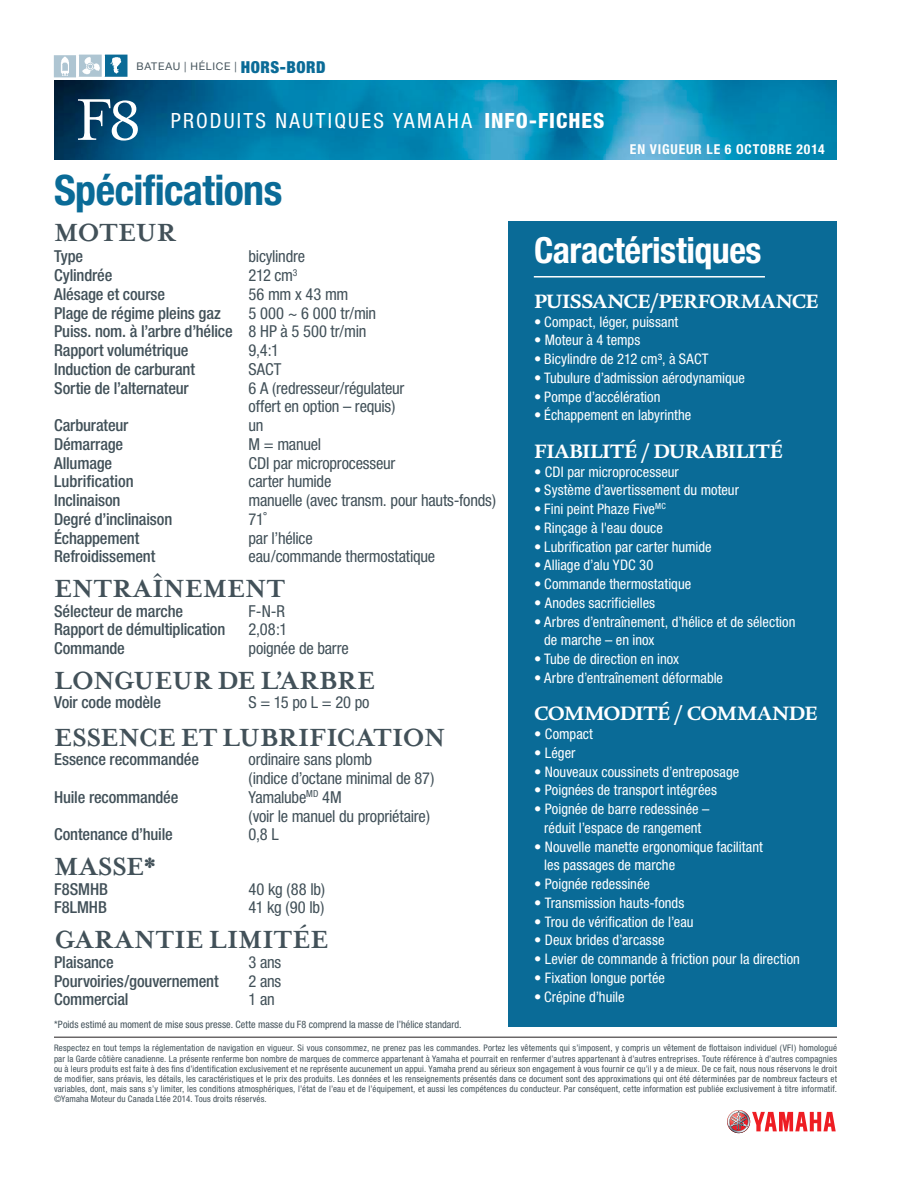
<style>
.page{position:relative;width:918px;height:1188px;background:#fff}
.page>*{position:absolute;margin:0;border:0;box-sizing:border-box;transform-origin:0 0}
.t1{font:67.65px "Mrs Eaves Roman";color:#fff}
.t2{font:700 condensed 42px "Helvetica Neue";letter-spacing:-.015em;color:#0a6b97}
.t3{font:700 condensed 36px "Helvetica Neue";letter-spacing:-.015em;color:#fff}
.t4{font:700 28.5px "Mrs Eaves";color:#425159}
.t5{font:700 21px "Legacy Serif";letter-spacing:-.02em;color:#fff}
.t6{font:condensed 21px "Helvetica Neue";letter-spacing:.11em;color:#fff}
.t7{font:500 condensed 16.5px "Helvetica Neue";letter-spacing:-.01em;color:#425159}
.t8{font:condensed 16.5px "Helvetica Neue";letter-spacing:-.015em;color:#425159}
.t9{font:condensed 16.5px "Helvetica Neue";letter-spacing:.01em;color:#425159}
.t10{font:condensed 16.5px "Helvetica Neue";letter-spacing:.115em;color:#425159}
.t11{font:condensed 14.55px/18.8px "Helvetica Neue";color:#fff}
.t12{font:700 condensed 13.65px "Helvetica Neue";letter-spacing:.06em;color:#fff}
.t13{font:10.5px "Helvetica Neue";letter-spacing:.065em;color:#425159}
.t14{font:condensed 10.2px "Helvetica Neue";letter-spacing:.005em;color:#425159}
.t15{font:condensed 9px/10.2px "Helvetica Neue";letter-spacing:.02em;color:#425159;text-align:justify}
.s1{font-weight:900;font-stretch:condensed;font-size:16.5px;color:#0a6b97}
.s2{font-weight:800}
.s3{font-family:"Legacy Serif";font-size:61.2px}
.s4{font-weight:400}
</style>
<div class="page">
<div style="left:509px;top:221px;width:328px;height:806px;background:#0a6b97"></div>
<img style="left:54px;top:80px;width:783px;height:80px">
<img style="left:53px;top:54px;width:49px;height:24px">
<img style="left:104px;top:54px;width:24px;height:23px">
<hr style="left:534px;top:276px;width:231px;height:2px;background:#fff">
<hr style="left:54px;top:1037px;width:783px;height:1px;background:#231f20">
<svg style="left:727px;top:1110px;width:109px;height:23px"></svg>
<p class="t13" style="left:137px;top:60px;width:190px">BATEAU | HÉLICE | <span class="s1">HORS-BORD</span></p>
<p class="t6" style="left:171px;top:109px;width:435px">PRODUITS NAUTIQUES YAMAHA <span class="s2">INFO-FICHES</span></p>
<p class="t1" style="left:75px;top:83px;width:67px">F<span class="s3">8</span></p>
<p class="t2" style="left:54px;top:165px;width:230px">Spécifications</p>
<p class="t12" style="left:630px;top:141px;width:196px">EN VIGUEUR LE 6 OCTOBRE 2014</p>
<p class="t4" style="left:54px;top:216px;width:124px">MOTEUR</p>
<p class="t7" style="left:54px;top:247px;width:31px">Type</p>
<p class="t8" style="left:249px;top:247px;width:58px">bicylindre</p>
<p class="t7" style="left:54px;top:265px;width:60px">Cylindrée</p>
<p class="t8" style="left:249px;top:266px;width:50px">212 cm<sup>3</sup></p>
<p class="t7" style="left:54px;top:284px;width:112px">Alésage et course</p>
<p class="t10" style="left:249px;top:284px;width:101px">56mmx43mm</p>
<p class="t7" style="left:54px;top:303px;width:168px">Plage de régime pleins gaz</p>
<p class="t9" style="left:249px;top:303px;width:129px">5 000 ~ 6 000 tr/min</p>
<p class="t7" style="left:54px;top:322px;width:314px">Puiss. nom. à l’arbre d’hélice <span class="s4">8 HP à 5 500 tr/min</span></p>
<p class="t7" style="left:54px;top:340px;width:136px">Rapport volumétrique</p>
<p class="t8" style="left:249px;top:341px;width:32px">9,4:1</p>
<p class="t7" style="left:54px;top:359px;width:142px">Induction de carburant</p>
<p class="t8" style="left:249px;top:359px;width:34px">SACT</p>
<p class="t7" style="left:54px;top:378px;width:136px">Sortie de l’alternateur</p>
<p class="t8" style="left:249px;top:378px;width:157px">6 A (redresseur/régulateur</p>
<p class="t8" style="left:249px;top:397px;width:149px">offert en option – requis)</p>
<p class="t7" style="left:54px;top:415px;width:76px">Carburateur</p>
<p class="t8" style="left:249px;top:416px;width:16px">un</p>
<p class="t7" style="left:54px;top:434px;width:71px">Démarrage</p>
<p class="t8" style="left:249px;top:434px;width:74px">M = manuel</p>
<p class="t7" style="left:54px;top:453px;width:59px">Allumage</p>
<p class="t8" style="left:249px;top:453px;width:148px">CDI par microprocesseur</p>
<p class="t7" style="left:54px;top:472px;width:81px">Lubrification</p>
<p class="t8" style="left:249px;top:472px;width:84px">carter humide</p>
<p class="t7" style="left:54px;top:490px;width:68px">Inclinaison</p>
<p class="t8" style="left:249px;top:491px;width:249px">manuelle (avec transm. pour hauts-fonds)</p>
<p class="t7" style="left:54px;top:509px;width:120px">Degré d’inclinaison</p>
<p class="t8" style="left:249px;top:509px;width:20px">71˚</p>
<p class="t7" style="left:54px;top:528px;width:87px">Échappement</p>
<p class="t8" style="left:249px;top:528px;width:66px">par l’hélice</p>
<p class="t7" style="left:54px;top:547px;width:103px">Refroidissement</p>
<p class="t8" style="left:249px;top:547px;width:188px">eau/commande thermostatique</p>
<p class="t4" style="left:54px;top:572px;width:232px">ENTRAÎNEMENT</p>
<p class="t7" style="left:54px;top:601px;width:130px">Sélecteur de marche</p>
<p class="t8" style="left:249px;top:601px;width:38px">F-N-R</p>
<p class="t7" style="left:54px;top:620px;width:173px">Rapport de démultiplication</p>
<p class="t8" style="left:249px;top:620px;width:40px">2,08:1</p>
<p class="t7" style="left:54px;top:638px;width:72px">Commande</p>
<p class="t8" style="left:249px;top:639px;width:102px">poignée de barre</p>
<p class="t4" style="left:54px;top:664px;width:323px">LONGUEUR DE L’ARBRE</p>
<p class="t7" style="left:54px;top:693px;width:108px">Voir code modèle</p>
<p class="t8" style="left:249px;top:693px;width:123px">S=15poL=20po</p>
<p class="t4" style="left:54px;top:721px;width:393px">ESSENCE ET LUBRIFICATION</p>
<p class="t7" style="left:54px;top:750px;width:146px">Essence recommandée</p>
<p class="t8" style="left:249px;top:750px;width:125px">ordinaire sans plomb</p>
<p class="t8" style="left:249px;top:769px;width:187px">(indice d’octane minimal de 87)</p>
<p class="t7" style="left:54px;top:787px;width:126px">Huile recommandée</p>
<p class="t8" style="left:249px;top:788px;width:95px">Yamalube<sup>MD</sup> 4M</p>
<p class="t8" style="left:249px;top:806px;width:183px">(voir le manuel du propriétaire)</p>
<p class="t7" style="left:54px;top:825px;width:120px">Contenance d’huile</p>
<p class="t8" style="left:249px;top:825px;width:32px">0,8 L</p>
<p class="t4" style="left:54px;top:850px;width:103px">MASSE*</p>
<p class="t7" style="left:54px;top:879px;width:55px">F8SMHB</p>
<p class="t8" style="left:249px;top:879px;width:78px">40 kg (88 lb)</p>
<p class="t7" style="left:54px;top:898px;width:54px">F8LMHB</p>
<p class="t8" style="left:249px;top:898px;width:77px">41 kg (90 lb)</p>
<p class="t4" style="left:54px;top:923px;width:276px">GARANTIE LIMITÉE</p>
<p class="t7" style="left:54px;top:952px;width:61px">Plaisance</p>
<p class="t8" style="left:249px;top:952px;width:34px">3 ans</p>
<p class="t7" style="left:54px;top:971px;width:166px">Pourvoiries/gouvernement</p>
<p class="t8" style="left:249px;top:971px;width:34px">2 ans</p>
<p class="t7" style="left:54px;top:990px;width:76px">Commercial</p>
<p class="t8" style="left:249px;top:990px;width:28px">1 an</p>
<p class="t14" style="left:54px;top:1018px;width:409px">*Poids estimé au moment de mise sous presse. Cette masse du F8 comprend la masse de l’hélice standard.</p>
<p class="t3" style="left:534px;top:229px;width:229px">Caractéristiques</p>
<p class="t5" style="left:534px;top:289px;width:286px">PUISSANCE/PERFORMANCE</p>
<p class="t11" style="left:534px;top:312px;width:146px">• Compact, léger, puissant</p>
<p class="t11" style="left:534px;top:331px;width:108px">• Moteur à 4 temps</p>
<p class="t11" style="left:534px;top:350px;width:176px">• Bicylindre de 212 cm³, à SACT</p>
<p class="t11" style="left:534px;top:368px;width:212px">• Tubulure d’admission aérodynamique</p>
<p class="t11" style="left:534px;top:387px;width:128px">• Pompe d’accélération</p>
<p class="t11" style="left:534px;top:406px;width:159px">• Échappement en labyrinthe</p>
<p class="t5" style="left:534px;top:439px;width:250px">FIABILITÉ / DURABILITÉ</p>
<p class="t11" style="left:534px;top:462px;width:146px">• CDI par microprocesseur</p>
<p class="t11" style="left:534px;top:481px;width:206px">• Système d’avertissement du moteur</p>
<p class="t11" style="left:534px;top:500px;width:133px">• Fini peint Phaze Five<sup>MC</sup></p>
<p class="t11" style="left:534px;top:518px;width:130px">• Rinçage à l'eau douce</p>
<p class="t11" style="left:534px;top:537px;width:179px">• Lubrification par carter humide</p>
<p class="t11" style="left:534px;top:556px;width:121px">• Alliage d’alu YDC 30</p>
<p class="t11" style="left:534px;top:575px;width:159px">• Commande thermostatique</p>
<p class="t11" style="left:534px;top:593px;width:123px">• Anodes sacrificielles</p>
<p class="t11" style="left:544px;top:612px;width:253px;text-indent:-10px">• Arbres d’entraînement, d’hélice et de sélection de marche – en inox</p>
<p class="t11" style="left:534px;top:650px;width:147px">• Tube de direction en inox</p>
<p class="t11" style="left:534px;top:668px;width:191px">• Arbre d’entraînement déformable</p>
<p class="t5" style="left:534px;top:702px;width:285px">COMMODITÉ / COMMANDE</p>
<p class="t11" style="left:534px;top:725px;width:60px">• Compact</p>
<p class="t11" style="left:534px;top:743px;width:43px">• Léger</p>
<p class="t11" style="left:534px;top:762px;width:207px">• Nouveaux coussinets d’entreposage</p>
<p class="t11" style="left:534px;top:781px;width:184px">• Poignées de transport intégrées</p>
<p class="t11" style="left:534px;top:800px;width:177px;text-align:center">• Poignée de barre redessinée – réduit l’espace de rangement</p>
<p class="t11" style="left:544px;top:837px;width:220px;text-indent:-10px">• Nouvelle manette ergonomique facilitant les passages de marche</p>
<p class="t11" style="left:534px;top:875px;width:117px">• Poignée redessinée</p>
<p class="t11" style="left:534px;top:893px;width:152px">• Transmission hauts-fonds</p>
<p class="t11" style="left:534px;top:912px;width:161px">• Trou de vérification de l’eau</p>
<p class="t11" style="left:534px;top:931px;width:132px">• Deux brides d’arcasse</p>
<p class="t11" style="left:534px;top:950px;width:267px">• Levier de commande à friction pour la direction</p>
<p class="t11" style="left:534px;top:968px;width:132px">• Fixation longue portée</p>
<p class="t11" style="left:534px;top:987px;width:92px">• Crépine d’huile</p>
<p class="t15" style="left:54px;top:1043px;width:785px">Respectez en tout temps la réglementation de navigation en vigueur. Si vous consommez, ne prenez pas les commandes. Portez les vêtements qui s’imposent, y compris un vêtement de flottaison individuel (VFI) homologué par la Garde côtière canadienne. La présente renferme bon nombre de marques de commerce appartenant à Yamaha et pourrait en renfermer d’autres appartenant à d’autres entreprises. Toute référence à d’autres compagnies ou à leurs produits est faite à des fins d’identification exclusivement et ne représente aucunement un appui. Yamaha prend au sérieux son engagement à vous fournir ce qu’il y a de mieux. De ce fait, nous nous réservons le droit de modifier, sans préavis, les détails, les caractéristiques et le prix des produits. Les données et les renseignements présentés dans ce document sont des approximations qui ont été déterminées par de nombreux facteurs et variables, dont, mais sans s’y limiter, les conditions atmosphériques, l’état de l’eau et de l’équipement, et aussi les compétences du conducteur. Par conséquent, cette information est publiée exclusivement à titre informatif. ©Yamaha Moteur du Canada Ltée 2014. Tous droits réservés.</p>
</div>
